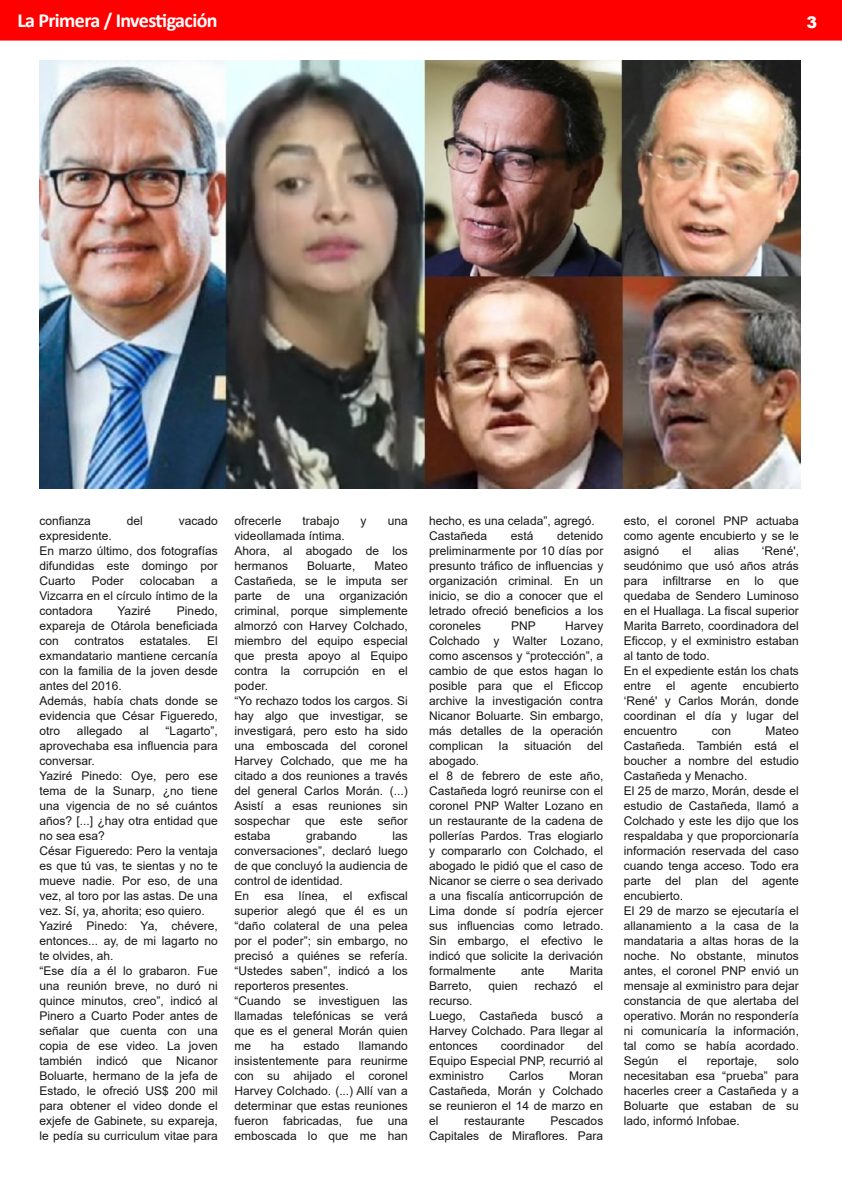
<style>
.page{position:relative;width:842px;height:1191px;background:#fff}
.page>*{position:absolute;margin:0;border:0;box-sizing:border-box;transform-origin:0 0}
.t1{font:700 20px "Calibri";letter-spacing:-.03em;color:#fff}
.t2{font:900 16px "Arial";color:#fff}
.t3{font:12px/15px "Arial";color:#181715}
</style>
<div class="page">
<div style="left:0;top:0;width:841px;height:40px;background:#f00"></div>
<div style="left:0;top:0;width:842px;height:41px;border:1px solid #f00"></div>
<img style="left:40px;top:61px;width:760px;height:428px">
<h1 class="t1" style="left:17px;top:12px;width:202px">La Primera / Investigación</h1>
<h2 class="t2" style="left:806px;top:10px;width:12px">3</h2>
<p class="t3" style="left:39px;top:513px;width:53px">confianza</p>
<p class="t3" style="left:127px;top:513px;width:18px">del</p>
<p class="t3" style="left:179px;top:513px;width:40px">vacado</p>
<p class="t3" style="left:39px;top:528px;width:180px">expresidente.<br>En marzo último, dos fotografías difundidas este domingo por<br>Cuarto</p>
<p class="t3" style="left:92px;top:573px;width:34px">Poder</p>
<p class="t3" style="left:140px;top:573px;width:56px">colocaban</p>
<p class="t3" style="left:39px;top:573px;width:180px;text-align:justify;text-indent:172px">a Vizcarra en el círculo íntimo de la contadora</p>
<p class="t3" style="left:118px;top:603px;width:35px">Yaziré</p>
<p class="t3" style="left:39px;top:603px;width:180px;text-align:justify;text-indent:137px">Pinedo, expareja de Otárola beneficiada con</p>
<p class="t3" style="left:39px;top:633px;width:180px;text-indent:168px">El exmandatario mantiene cercanía con la familia de la joven desde antes del 2016.<br>Además, había chats donde se evidencia que César Figueredo, otro</p>
<p class="t3" style="left:75px;top:633px;width:51px">contratos</p>
<p class="t3" style="left:140px;top:633px;width:53px">estatales.</p>
<p class="t3" style="left:39px;top:723px;width:180px;text-indent:126px">“Lagarto”, aprovechaba esa influencia para conversar.<br>Yaziré Pinedo: Oye, pero ese tema de la Sunarp, ¿no tiene una vigencia de no sé cuántos años? [...] ¿hay otra entidad que no sea esa?<br>César Figueredo: Pero la ventaja es que tú vas, te sientas y no te mueve nadie. Por eso, de una vez, al toro por las astas. De una vez. Sí, ya, ahorita; eso quiero.<br>Yaziré Pinedo: Ya, chévere, entonces... ay, de mi lagarto no te olvides, ah.<br>“Ese día a él lo grabaron. Fue una reunión breve, no duró ni quince minutos, creo”, indicó al<br>Pinero a Cuarto Poder antes de señalar que cuenta con una copia de ese video. La joven también indicó que Nicanor<br>Boluarte, hermano de la jefa de<br>Estado, le ofreció US$ 200 mil para obtener el video donde el exjefe de Gabinete, su expareja, le pedía su curriculum vitae para</p>
<p class="t3" style="left:77px;top:723px;width:47px">allegado</p>
<p class="t3" style="left:139px;top:723px;width:11px">al</p>
<p class="t3" style="left:235px;top:513px;width:48px">ofrecerle</p>
<p class="t3" style="left:303px;top:513px;width:38px">trabajo</p>
<p class="t3" style="left:361px;top:513px;width:7px">y</p>
<p class="t3" style="left:388px;top:513px;width:22px">una</p>
<p class="t3" style="left:235px;top:528px;width:175px">videollamada íntima.<br>Ahora, al abogado de los hermanos</p>
<p class="t3" style="left:235px;top:558px;width:175px;text-indent:140px">Mateo<br>Castañeda, se le imputa ser parte de una organización criminal, porque simplemente almorzó con Harvey Colchado, miembro del equipo especial que presta apoyo al Equipo contra la corrupción en el poder.<br>“Yo rechazo todos los cargos. Si hay algo que investigar, se investigará, pero esto ha sido una emboscada del coronel<br>Harvey Colchado, que me ha citado a dos reuniones a través del general Carlos Morán. (...)<br>Asistí a esas reuniones sin sospechar que este señor estaba</p>
<p class="t3" style="left:307px;top:558px;width:50px">Boluarte,</p>
<p class="t3" style="left:235px;top:828px;width:175px;text-indent:158px">las conversaciones”, declaró luego de que concluyó la audiencia de control de identidad.<br>En</p>
<p class="t3" style="left:306px;top:828px;width:52px">grabando</p>
<p class="t3" style="left:235px;top:888px;width:175px;text-indent:133px">exfiscal superior alegó que él es un “daño colateral de una pelea por el poder”; sin embargo, no precisó a quiénes se refería. “Ustedes saben”, indicó a los reporteros presentes.<br>“Cuando se investiguen las llamadas telefónicas se verá que es el general Morán quien me</p>
<p class="t3" style="left:264px;top:888px;width:21px">esa</p>
<p class="t3" style="left:299px;top:888px;width:31px">línea,</p>
<p class="t3" style="left:343px;top:888px;width:11px">el</p>
<p class="t3" style="left:235px;top:1038px;width:175px;text-align:justify;text-indent:124px">llamando insistentemente para reunirme con su ahijado el coronel Harvey Colchado. (...) Allí van a determinar que estas reuniones fueron fabricadas, fue una emboscada lo que me han</p>
<p class="t3" style="left:271px;top:1038px;width:15px">ha</p>
<p class="t3" style="left:303px;top:1038px;width:38px">estado</p>
<p class="t3" style="left:429px;top:513px;width:167px">hecho, es una celada”, agregó.<br>Castañeda</p>
<p class="t3" style="left:511px;top:528px;width:24px">está</p>
<p class="t3" style="left:429px;top:528px;width:176px;text-align:justify;text-indent:128px">detenido preliminarmente por 10 días por presunto tráfico de influencias y organización criminal. En un inicio, se dio a conocer que el letrado ofreció beneficios a los coroneles</p>
<p class="t3" style="left:429px;top:618px;width:176px;text-align:justify;text-indent:136px">Harvey Colchado y Walter Lozano, como ascensos y “protección”, a cambio de que estos hagan lo posible para que el Eficcop archive la investigación contra Nicanor Boluarte. Sin embargo, más detalles de la operación complican</p>
<p class="t3" style="left:511px;top:618px;width:26px">PNP</p>
<p class="t3" style="left:499px;top:738px;width:11px">la</p>
<p class="t3" style="left:524px;top:738px;width:49px">situación</p>
<p class="t3" style="left:587px;top:738px;width:18px">del</p>
<p class="t3" style="left:429px;top:753px;width:176px">abogado.<br>el 8 de febrero de este año,<br>Castañeda logró reunirse con el coronel PNP Walter Lozano en un restaurante de la cadena de pollerías Pardos. Tras elogiarlo y compararlo con Colchado, el abogado le pidió que el caso de<br>Nicanor se cierre o sea derivado a una fiscalía anticorrupción de<br>Lima donde sí podría ejercer sus influencias como letrado.<br>Sin embargo, el efectivo le indicó que solicite la derivación formalmente</p>
<p class="t3" style="left:521px;top:963px;width:25px">ante</p>
<p class="t3" style="left:570px;top:963px;width:35px">Marita</p>
<p class="t3" style="left:429px;top:978px;width:44px">Barreto,</p>
<p class="t3" style="left:488px;top:978px;width:31px">quien</p>
<p class="t3" style="left:534px;top:978px;width:44px">rechazó</p>
<p class="t3" style="left:594px;top:978px;width:11px">el</p>
<p class="t3" style="left:429px;top:993px;width:176px">recurso.<br>Luego, Castañeda buscó a<br>Harvey Colchado. Para llegar al entonces</p>
<p class="t3" style="left:429px;top:1038px;width:176px;text-align:justify;text-indent:158px">del Equipo Especial PNP, recurrió al exministro</p>
<p class="t3" style="left:501px;top:1038px;width:65px">coordinador</p>
<p class="t3" style="left:509px;top:1068px;width:36px">Carlos</p>
<p class="t3" style="left:429px;top:1068px;width:176px;text-align:justify;text-indent:140px">Moran Castañeda, Morán y Colchado se reunieron el 14 de marzo en el</p>
<p class="t3" style="left:429px;top:1113px;width:176px;text-align:right">Pescados<br>Capitales de Miraflores. Para</p>
<p class="t3" style="left:464px;top:1113px;width:62px">restaurante</p>
<p class="t3" style="left:624px;top:513px;width:177px;text-align:justify">esto, el coronel PNP actuaba como agente encubierto y se le asignó</p>
<p class="t3" style="left:624px;top:543px;width:177px;text-indent:138px">‘René', seudónimo que usó años atrás para infiltrarse en lo que quedaba de Sendero Luminoso en el Huallaga. La fiscal superior<br>Marita Barreto, coordinadora del<br>Eficcop, y el exministro estaban al tanto de todo.<br>En el expediente están los chats entre</p>
<p class="t3" style="left:682px;top:543px;width:11px">el</p>
<p class="t3" style="left:714px;top:543px;width:26px">alias</p>
<p class="t3" style="left:624px;top:678px;width:177px;text-align:justify;text-indent:119px">encubierto ‘René' y Carlos Morán, donde coordinan el día y lugar del encuentro</p>
<p class="t3" style="left:666px;top:678px;width:11px">el</p>
<p class="t3" style="left:691px;top:678px;width:38px">agente</p>
<p class="t3" style="left:624px;top:723px;width:177px;text-indent:142px">Mateo<br>Castañeda. También está el boucher a nombre del estudio<br>Castañeda y Menacho.<br>El 25 de marzo, Morán, desde el estudio de Castañeda, llamó a<br>Colchado y este les dijo que los respaldaba y que proporcionaría información reservada del caso cuando tenga acceso. Todo era parte del plan del agente encubierto.<br>El 29 de marzo se ejecutaría el allanamiento a la casa de la mandataria a altas horas de la noche. No obstante, minutos antes, el coronel PNP envió un mensaje al exministro para dejar constancia de que alertaba del operativo. Morán no respondería ni comunicaría la información, tal como se había acordado.<br>Según</p>
<p class="t3" style="left:712px;top:723px;width:21px">con</p>
<p class="t3" style="left:624px;top:1053px;width:177px;text-align:justify;text-indent:153px">solo necesitaban esa “prueba” para hacerles creer a Castañeda y a Boluarte que estaban de su lado, informó Infobae.</p>
<p class="t3" style="left:678px;top:1053px;width:11px">el</p>
<p class="t3" style="left:707px;top:1053px;width:52px">reportaje,</p>
</div>
